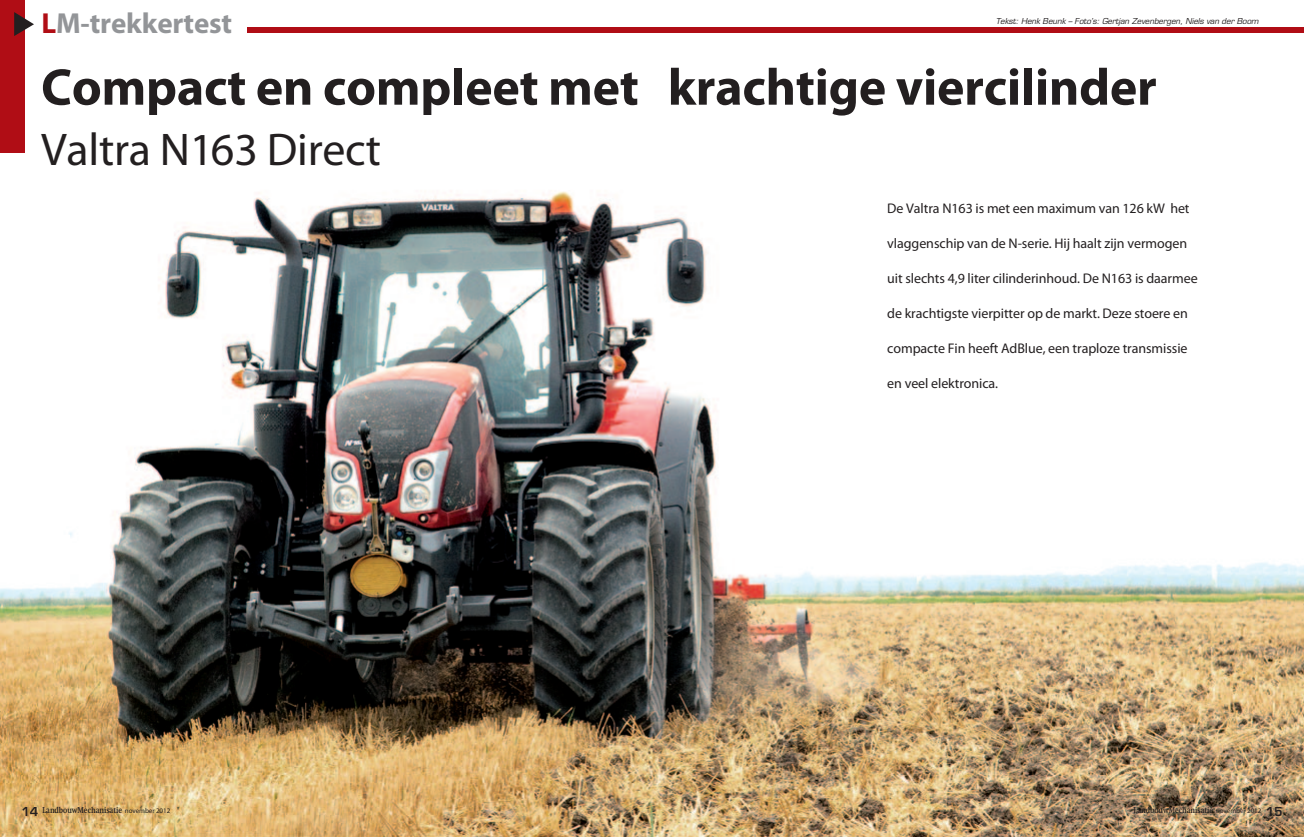
<style>
.page{position:relative;width:1304px;height:837px;background:#fff}
.page>*{position:absolute;margin:0;border:0;box-sizing:border-box;transform-origin:0 0}
.t1{font:700 52px "Myriad Pro";letter-spacing:-.005em;color:#231f20}
.t2{font:46px "Myriad Pro";letter-spacing:-.005em;color:#231f20}
.t3{font:700 29px "Myriad Pro";letter-spacing:-.005em;color:#939598}
.t4{font:14px "Myriad Pro";letter-spacing:-.005em;color:#231f20}
.t5{font:700 8.4px "Swift";letter-spacing:-.005em;color:#231f20;scale:.83 1}
.t6{font:italic 8px "Eurostile LT Std";letter-spacing:-.005em;color:#231f20}
.s1{color:#b00d15}
.s2{font-family:"Eurostile LT Std";font-weight:600;font-size:12px}
.s3{font-family:"Myriad Pro";font-weight:400;font-size:7px}
</style>
<div class="page">
<img style="left:0;top:0;width:1304px;height:836px">
<div style="left:0;top:0;width:24px;height:153px;background:#b00d15"></div>
<svg style="left:14px;top:12px;width:20px;height:24px"></svg>
<div style="left:247px;top:27px;width:405px;height:6px;background:#b00d15"></div>
<div style="left:652px;top:27px;width:652px;height:6px;background:#b00d15"></div>
<h3 class="t3" style="left:42px;top:4px;width:192px"><span class="s1">L</span>M-trekkertest</h3>
<p class="t6" style="left:996px;top:17px;width:264px">Tekst: Henk Beunk – Foto’s: Gertjan Zevenbergen, Niels van der Boom</p>
<h1 class="t1" style="left:41px;top:53px;width:1117px">Compact en compleet met krachtige viercilinder</h1>
<h2 class="t2" style="left:41px;top:121px;width:341px">Valtra N163 Direct</h2>
<p class="t4" style="left:887px;top:199px;width:304px">De Valtra N163 is met een maximum van 126 kW het</p>
<p class="t4" style="left:887px;top:234px;width:301px">vlaggenschip van de N-serie. Hij haalt zijn vermogen</p>
<p class="t4" style="left:887px;top:269px;width:312px">uit slechts 4,9 liter cilinderinhoud. De N163 is daarmee</p>
<p class="t4" style="left:887px;top:304px;width:302px">de krachtigste vierpitter op de markt. Deze stoere en</p>
<p class="t4" style="left:887px;top:339px;width:302px">compacte Fin heeft AdBlue, een traploze transmissie</p>
<p class="t4" style="left:887px;top:374px;width:112px">en veel elektronica.</p>
<p class="t5" style="left:21px;top:805px;width:181px"><span class="s2">14</span> LandbouwMechanisatie <span class="s3">november 2012</span></p>
<p class="t5" style="left:1134px;top:805px;width:181px">LandbouwMechanisatie <span class="s3">november 2012</span> <span class="s2">15</span></p>
</div>
